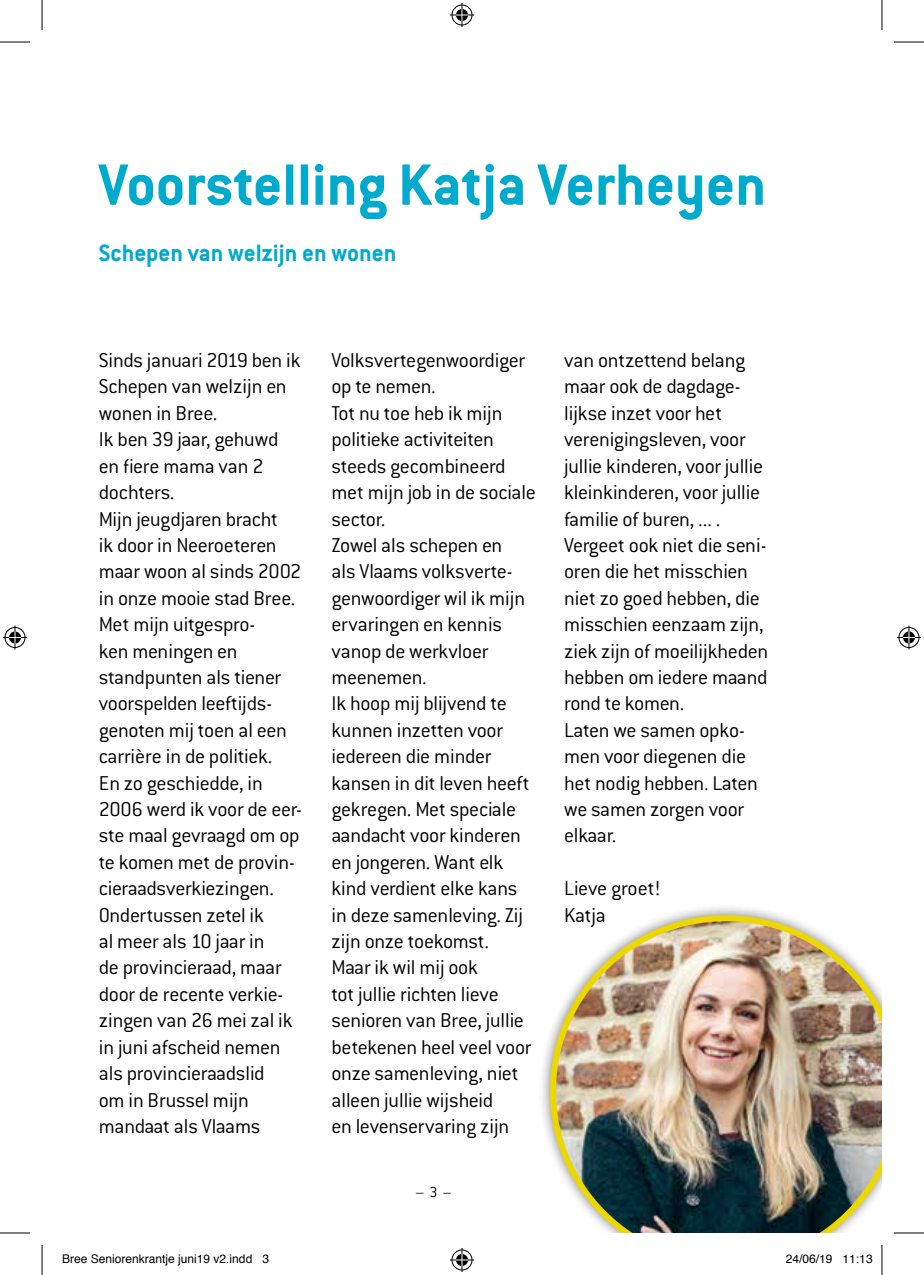
<style>
.page{position:relative;width:924px;height:1275px;background:#fff}
.page>*{position:absolute;margin:0;border:0;box-sizing:border-box;transform-origin:0 0}
.t1{font:700 64px "Conduit ITC";color:#00aacd}
.t2{font:700 26px "Conduit ITC";color:#00aacd}
.t3{font:300 22px/26.4px "Conduit ITC";letter-spacing:-.015em;color:#000}
.t4{font:300 16px "Conduit ITC";color:#000}
.t5{font:12px "Helvetica";color:#000}
</style>
<div class="page">
<div style="left:537px;top:903px;width:344px;height:330px;background:#000;opacity:.5"></div>
<img style="left:549px;top:915px;width:332px;height:318px">
<hr style="left:0;top:42px;width:30px;height:1px;background:#000">
<hr style="left:893px;top:42px;width:30px;height:1px;background:#000">
<hr style="left:0;top:1232px;width:30px;height:1px;background:#000">
<hr style="left:893px;top:1232px;width:30px;height:1px;background:#000">
<hr style="left:42px;top:0;width:1px;height:30px;background:#000">
<hr style="left:42px;top:1245px;width:1px;height:30px;background:#000">
<hr style="left:881px;top:0;width:1px;height:30px;background:#000">
<hr style="left:881px;top:1245px;width:1px;height:30px;background:#000">
<svg style="left:450px;top:3px;width:24px;height:24px"></svg>
<svg style="left:450px;top:1248px;width:24px;height:24px"></svg>
<svg style="left:3px;top:625px;width:24px;height:24px"></svg>
<svg style="left:897px;top:625px;width:23px;height:24px"></svg>
<h1 class="t1" style="left:99px;top:147px;width:668px">Voorstelling Katja Verheyen</h1>
<p class="t2" style="left:99px;top:238px;width:299px">Schepen van welzijn en wonen</p>
<p class="t3" style="left:99px;top:347px;width:204px">Sinds januari 2019 ben ik<br>Schepen van welzijn en wonen in Bree.<br>Ik ben 39 jaar, gehuwd en fiere mama van 2 dochters.<br>Mijn jeugdjaren bracht<br>ik door in Neeroeteren maar woon al sinds 2002 in onze mooie stad Bree.<br>Met mijn uitgespro-<br>ken meningen en standpunten als tiener voorspelden leeftijds&shy;genoten mij toen al een carrière in de politiek.<br>En zo geschiedde, in<br>2006 werd ik voor de eer&shy;ste maal gevraagd om op te komen met de provin&shy;cieraadsverkiezingen.<br>Ondertussen zetel ik<br>al meer als 10 jaar in<br>de provincieraad, maar door de recente verkie&shy;zingen van 26 mei zal ik in juni afscheid nemen als provincieraadslid<br>om in Brussel mijn mandaat als Vlaams</p>
<p class="t3" style="left:331px;top:347px;width:206px">Volksvertegenwoordiger op te nemen.<br>Tot nu toe heb ik mijn politieke activiteiten steeds gecombineerd met mijn job in de sociale sector.<br>Zowel als schepen en<br>als Vlaams volksverte&shy;genwoordiger wil ik mijn ervaringen en kennis vanop de werkvloer meenemen.<br>Ik hoop mij blijvend te kunnen inzetten voor iedereen die minder kansen in dit leven heeft gekregen. Met speciale aandacht voor kinderen en jongeren. Want elk kind verdient elke kans in deze samenleving. Zij zijn onze toekomst.<br>Maar ik wil mij ook<br>tot jullie richten lieve senioren van Bree, jullie betekenen heel veel voor onze samenleving, niet alleen jullie wijsheid<br>en levenservaring zijn</p>
<p class="t3" style="left:564px;top:347px;width:205px">van ontzettend belang maar ook de dagdage&shy;lijkse inzet voor het verenigingsleven, voor jullie kinderen, voor jullie kleinkinderen, voor jullie familie of buren, ... .<br>Vergeet ook niet die seni&shy;oren die het misschien niet zo goed hebben, die misschien eenzaam zijn, ziek zijn of moeilijkheden hebben om iedere maand rond te komen.<br>Laten we samen opko&shy;men voor diegenen die het nodig hebben. Laten we samen zorgen voor elkaar.</p>
<p class="t3" style="left:564px;top:875px;width:98px">Lieve groet!<br>Katja</p>
<p class="t4" style="left:415px;top:1182px;width:37px">– 3 –</p>
<p class="t5" style="left:62px;top:1249px;width:208px">Bree Seniorenkrantje juni19 v2.indd 3</p>
<p class="t5" style="left:785px;top:1249px;width:88px">24/06/19 11:13</p>
</div>
